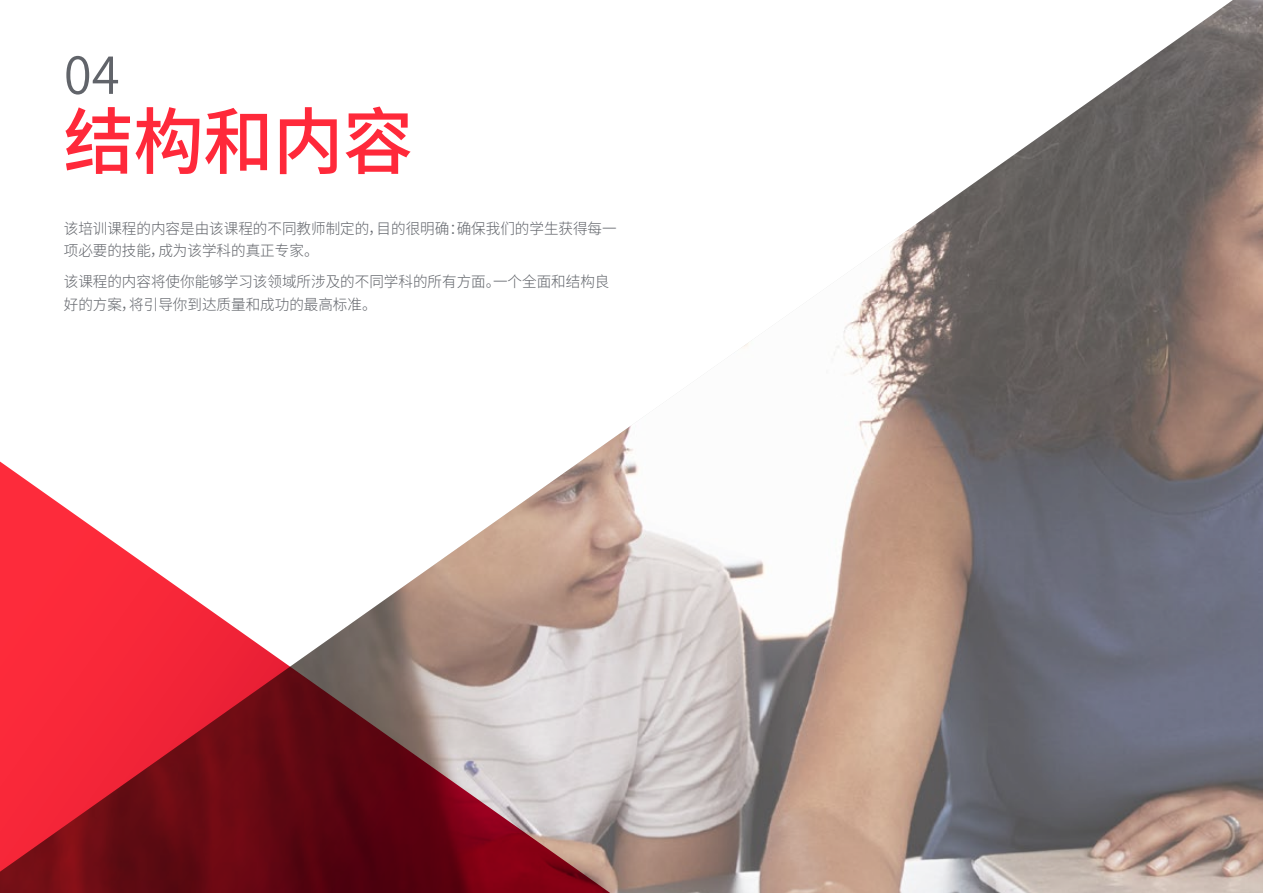
<style>
.page{position:relative;width:1263px;height:893px;background:#fff}
.page>*{position:absolute;margin:0;border:0;box-sizing:border-box;transform-origin:0 0}
.t1{font:500 72px "Source Han Sans CN";color:#ff293a}
.t2{font:52.5px "Source Han Sans CN";color:#61646a}
.t3{font:300 15px/22.5px "Source Han Sans CN";color:#61646a}
</style>
<div class="page">
<img style="left:602px;top:0;width:661px;height:893px">
<svg style="left:0;top:446px;width:640px;height:447px"></svg>
<h2 class="t2" style="left:64px;top:45px;width:57px">04</h2>
<h1 class="t1" style="left:64px;top:101px;width:351px">结构和内容</h1>
<p class="t3" style="left:64px;top:217px;width:554px">该培训课程的内容是由该课程的不同教师制定的，目的很明确：确保我们的学生获得每一项必要的技能，成为该学科的真正专家。</p>
<p class="t3" style="left:64px;top:271px;width:547px">该课程的内容将使你能够学习该领域所涉及的不同学科的所有方面。一个全面和结构良好的方案，将引导你到达质量和成功的最高标准。</p>
</div>
